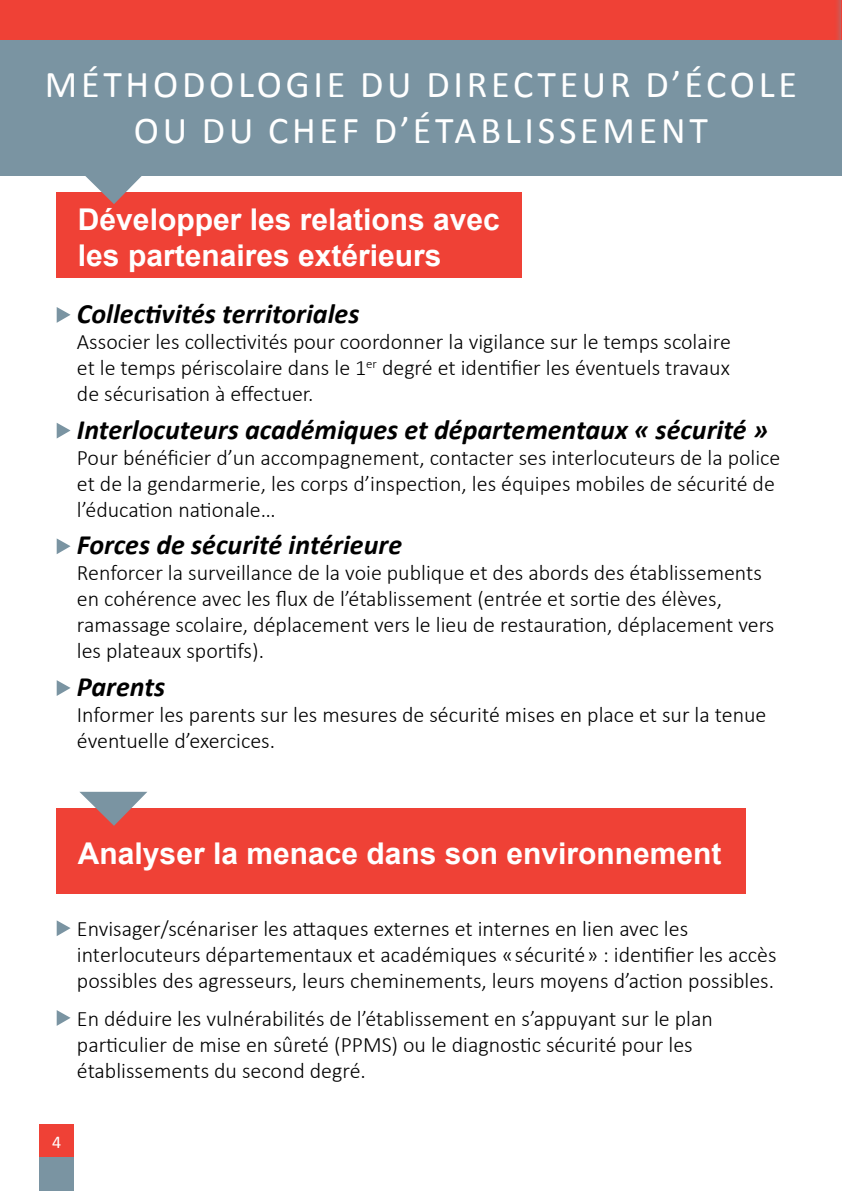
<style>
.page{position:relative;width:842px;height:1191px;background:#fff}
.page>*{position:absolute;margin:0;border:0;box-sizing:border-box;transform-origin:0 0}
.t1{font:38px/45.6px "Calibri";letter-spacing:.1em;color:#fff;text-align:center}
.t2{font:700 30px/36px "Arial";color:#fff}
.t3{font:italic 700 28px "Calibri";color:#000}
.t4{font:700 24px "Arial";color:#fff}
.t5{font:300 22px/26px "Calibri";color:#000}
.t6{font:18px "Calibri";color:#fff}
</style>
<div class="page">
<div style="left:40px;top:1124px;width:34px;height:33px;background:#ef4136"></div>
<div style="left:40px;top:1157px;width:34px;height:34px;background:#7a94a2"></div>
<div style="left:0;top:0;width:842px;height:176px;background:#7a94a2"></div>
<div style="left:0;top:0;width:842px;height:40px;background:#ef4136"></div>
<div style="left:57px;top:193px;width:465px;height:85px;background:#ef4136"></div>
<svg style="left:57px;top:307px;width:14px;height:16px"></svg>
<svg style="left:57px;top:423px;width:14px;height:15px"></svg>
<svg style="left:57px;top:538px;width:14px;height:16px"></svg>
<svg style="left:57px;top:680px;width:14px;height:16px"></svg>
<svg style="left:79px;top:176px;width:68px;height:28px"></svg>
<div style="left:57px;top:809px;width:689px;height:85px;background:#ef4136"></div>
<svg style="left:79px;top:792px;width:68px;height:34px"></svg>
<svg style="left:57px;top:920px;width:14px;height:16px"></svg>
<svg style="left:57px;top:1010px;width:14px;height:16px"></svg>
<div style="left:834px;top:0;width:8px;height:59px;background:#7a94a2;opacity:.8"></div>
<h1 class="t1" style="left:45px;top:62px;width:754px">MÉTHODOLOGIE DU DIRECTEUR D’ÉCOLE<br>OU DU CHEF D’ÉTABLISSEM ENT</h1>
<h2 class="t2" style="left:78px;top:202px;width:423px">Développer les relations avec les partenaires extérieurs</h2>
<p class="t3" style="left:77px;top:296px;width:284px">Collectivités territoriales</p>
<p class="t5" style="left:77px;top:328px;width:655px;text-align:justify">Associer les collectivités pour coordonner la vigilance sur le temps scolaire et le temps périscolaire dans le 1<sup>er</sup> degré et identifier les éventuels travaux de sécurisation à effectuer.</p>
<p class="t3" style="left:77px;top:411px;width:693px">Interlocuteurs académiques et départementaux « sécurité »</p>
<p class="t5" style="left:77px;top:444px;width:705px">Pour bénéficier d’un accompagnement, contacter ses interlocuteurs de la police et de la gendarmerie, les corps d’inspection, les équipes mobiles de sécurité de l’éducation nationale…</p>
<p class="t3" style="left:77px;top:527px;width:327px">Forces de sécurité intérieure</p>
<p class="t5" style="left:77px;top:560px;width:699px">Renforcer la surveillance de la voie publique et des abords des établissements en cohérence avec les flux de l’établissement (entrée et sortie des élèves, ramassage scolaire, déplacement vers le lieu de restauration, déplacement vers les plateaux sportifs).</p>
<p class="t3" style="left:77px;top:669px;width:90px">Parents</p>
<p class="t5" style="left:77px;top:701px;width:691px">Informer les parents sur les mesures de sécurité mises en place et sur la tenue éventuelle d’exercices.</p>
<h2 class="t2" style="left:78px;top:836px;width:645px">Analyser la menace dans son environnement</h2>
<p class="t4" style="left:57px;top:838px;width:290px">d’une bonne préparation.</p>
<p class="t5" style="left:77px;top:916px;width:701px">Envisager/scénariser les attaques externes et internes en lien avec les interlocuteurs départementaux et académiques « sécurité » : identifier les accès possibles des agresseurs, leurs cheminements, leurs moyens d’action possibles.</p>
<p class="t5" style="left:77px;top:1005px;width:637px">En déduire les vulnérabilités de l’établissement en s’appuyant sur le plan particulier de mise en sûreté (PPMS) ou le diagnostic sécurité pour les établissements du second degré.</p>
<p class="t6" style="left:52px;top:1130px;width:11px">4</p>
</div>
